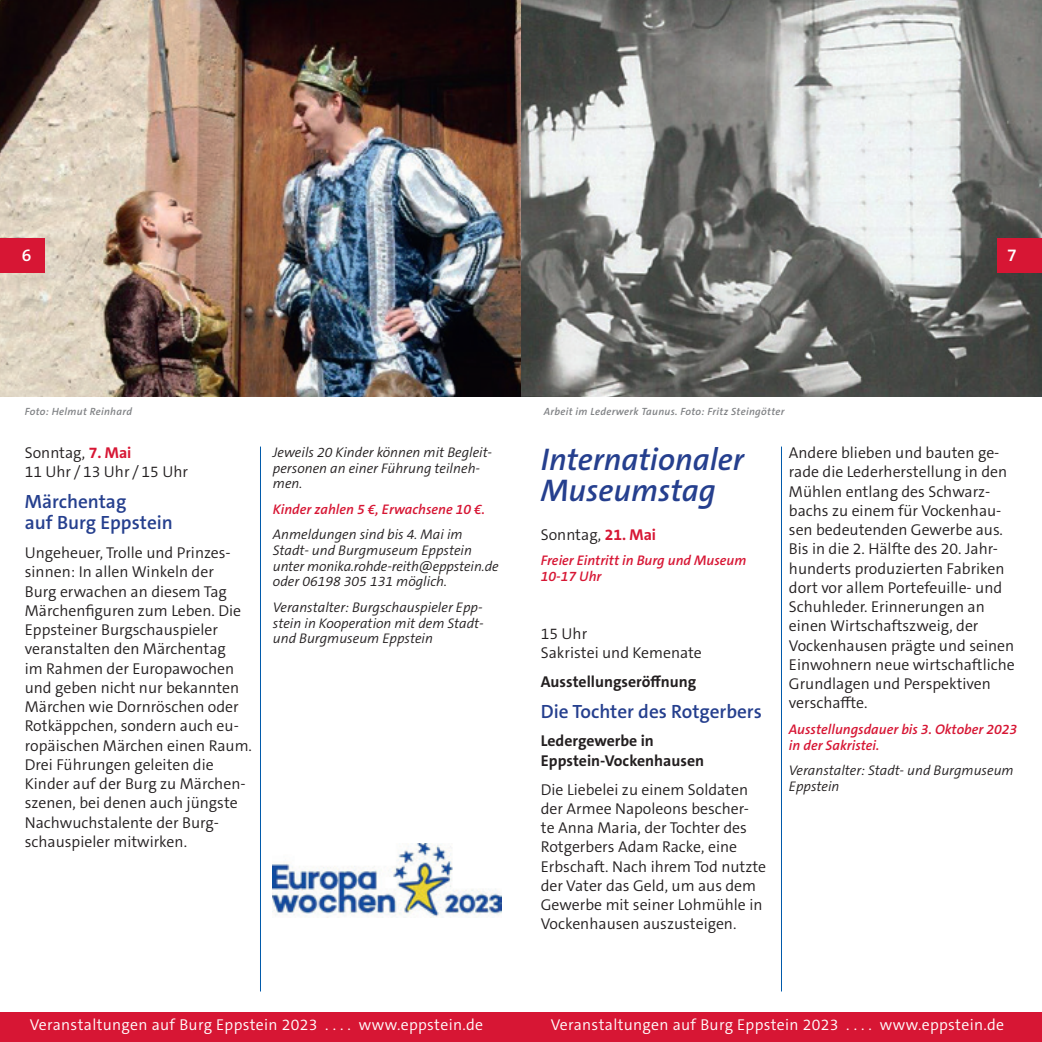
<style>
.page{position:relative;width:1042px;height:1042px;background:#fff}
.page>*{position:absolute;margin:0;border:0;box-sizing:border-box;transform-origin:0 0}
.t1{font:italic 600 31.5px/31.5px "The Sans C5";color:#253f8e}
.t2{font:600 19.25px/21px "The Sans C5";color:#253f8e}
.t3{font:600 17.5px "The Sans C5";color:#fff}
.t4{font:300 15.75px/19.2px "The Sans C5";color:#231f20}
.t5{font:300 15.75px "The Sans C5";letter-spacing:.02em;color:#fff}
.t6{font:700 15.75px/19.2px "The Sans C5";color:#231f20}
.t7{font:italic 300 14px/15.8px "The Sans C5";color:#231f20}
.t8{font:italic 600 14px/15.8px "The Sans C5";color:#d71634}
.t9{font:italic 600 10.5px "The Sans C5";letter-spacing:.03em;color:#808285}
.s1{font-weight:700;color:#d71634}
</style>
<div class="page">
<img style="left:0;top:0;width:521px;height:397px">
<svg style="left:521px;top:0;width:521px;height:397px;background:#8e8f8d"></svg>
<img style="left:273px;top:843px;width:228px;height:74px">
<div style="left:0;top:238px;width:45px;height:35px;background:#d71634"></div>
<div style="left:997px;top:238px;width:45px;height:35px;background:#d71634"></div>
<div style="left:0;top:1012px;width:521px;height:30px;background:#d71634"></div>
<div style="left:521px;top:1012px;width:521px;height:30px;background:#d71634"></div>
<hr style="left:781px;top:446px;width:1px;height:545px;background:#015aaa">
<hr style="left:260px;top:446px;width:1px;height:545px;background:#015aaa">
<p class="t3" style="left:22px;top:244px;width:11px">6</p>
<p class="t3" style="left:1007px;top:244px;width:11px">7</p>
<p class="t9" style="left:25px;top:404px;width:109px">Foto: Helmut Reinhard</p>
<p class="t9" style="left:544px;top:404px;width:242px">Arbeit im Lederwerk Taunus. Foto: Fritz Steingötter</p>
<p class="t4" style="left:25px;top:443px;width:165px">Sonntag, <span class="s1">7. Mai<br></span>11 Uhr / 13 Uhr / 15 Uhr</p>
<p class="t2" style="left:25px;top:491px;width:150px">Märchentag<br>auf Burg Eppstein</p>
<p class="t4" style="left:25px;top:543px;width:229px">Ungeheuer, Trolle und Prinzes&shy;sinnen: In allen Winkeln der<br>Burg erwachen an diesem Tag<br>Märchenfiguren zum Leben. Die<br>Eppsteiner Burgschauspieler veranstalten den Märchentag<br>im Rahmen der Europawochen und geben nicht nur bekannten<br>Märchen wie Dornröschen oder<br>Rotkäppchen, sondern auch eu&shy;ropäischen Märchen einen Raum.<br>Drei Führungen geleiten die<br>Kinder auf der Burg zu Märchen&shy;szenen, bei denen auch jüngste<br>Nachwuchstalente der Burg&shy;schauspieler mitwirken.</p>
<p class="t7" style="left:273px;top:444px;width:221px">Jeweils 20 Kinder können mit Begleit&shy;personen an einer Führung teilneh&shy;men.</p>
<p class="t8" style="left:273px;top:501px;width:214px">Kinder zahlen 5 €, Erwachsene 10 €.</p>
<p class="t7" style="left:273px;top:527px;width:227px">Anmeldungen sind bis 4. Mai im<br>Stadt- und Burgmuseum Eppstein unter monika.rohde-reith@eppstein.de oder 06198 305 131 möglich.</p>
<p class="t7" style="left:273px;top:599px;width:212px;text-align:justify">Veranstalter: Burgschauspieler Epp&shy;stein in Kooperation mit dem Stadt&shy;und Burgmuseum Eppstein</p>
<h1 class="t1" style="left:541px;top:444px;width:205px">Internationaler<br>Museumstag</h1>
<p class="t4" style="left:541px;top:525px;width:117px">Sonntag, <span class="s1">21. Mai</span></p>
<p class="t8" style="left:541px;top:553px;width:207px">Freier Eintritt in Burg und Museum<br>10-17 Uhr</p>
<p class="t4" style="left:541px;top:624px;width:163px">15 Uhr<br>Sakristei und Kemenate</p>
<p class="t6" style="left:541px;top:672px;width:157px">Ausstellungseröffnung</p>
<p class="t2" style="left:541px;top:701px;width:223px">Die Tochter des Rotgerbers</p>
<p class="t6" style="left:541px;top:731px;width:165px">Ledergewerbe in<br>Eppstein-Vockenhausen</p>
<p class="t4" style="left:541px;top:780px;width:227px">Die Liebelei zu einem Soldaten der Armee Napoleons bescher&shy;te Anna Maria, der Tochter des<br>Rotgerbers Adam Racke, eine<br>Erbschaft. Nach ihrem Tod nutzte der Vater das Geld, um aus dem<br>Gewerbe mit seiner Lohmühle in<br>Vockenhausen auszusteigen.</p>
<p class="t4" style="left:789px;top:443px;width:227px">Andere blieben und bauten ge&shy;rade die Lederherstellung in den<br>Mühlen entlang des Schwarz&shy;bachs zu einem für Vockenhau&shy;sen bedeutenden Gewerbe aus.<br>Bis in die 2. Hälfte des 20. Jahr&shy;hunderts produzierten Fabriken dort vor allem Portefeuille- und<br>Schuhleder. Erinnerungen an einen Wirtschaftszweig, der<br>Vockenhausen prägte und seinen<br>Einwohnern neue wirtschaftliche<br>Grundlagen und Perspektiven verschaffte.</p>
<p class="t8" style="left:789px;top:721px;width:230px">Ausstellungsdauer bis 3. Oktober 2023 in der Sakristei.</p>
<p class="t7" style="left:789px;top:762px;width:226px">Veranstalter: Stadt- und Burgmuseum<br>Eppstein</p>
<p class="t5" style="left:30px;top:1014px;width:455px">Veranstaltungen auf Burg Eppstein 2023 . . . . www.eppstein.de</p>
<p class="t5" style="left:551px;top:1014px;width:455px">Veranstaltungen auf Burg Eppstein 2023 . . . . www.eppstein.de</p>
</div>
